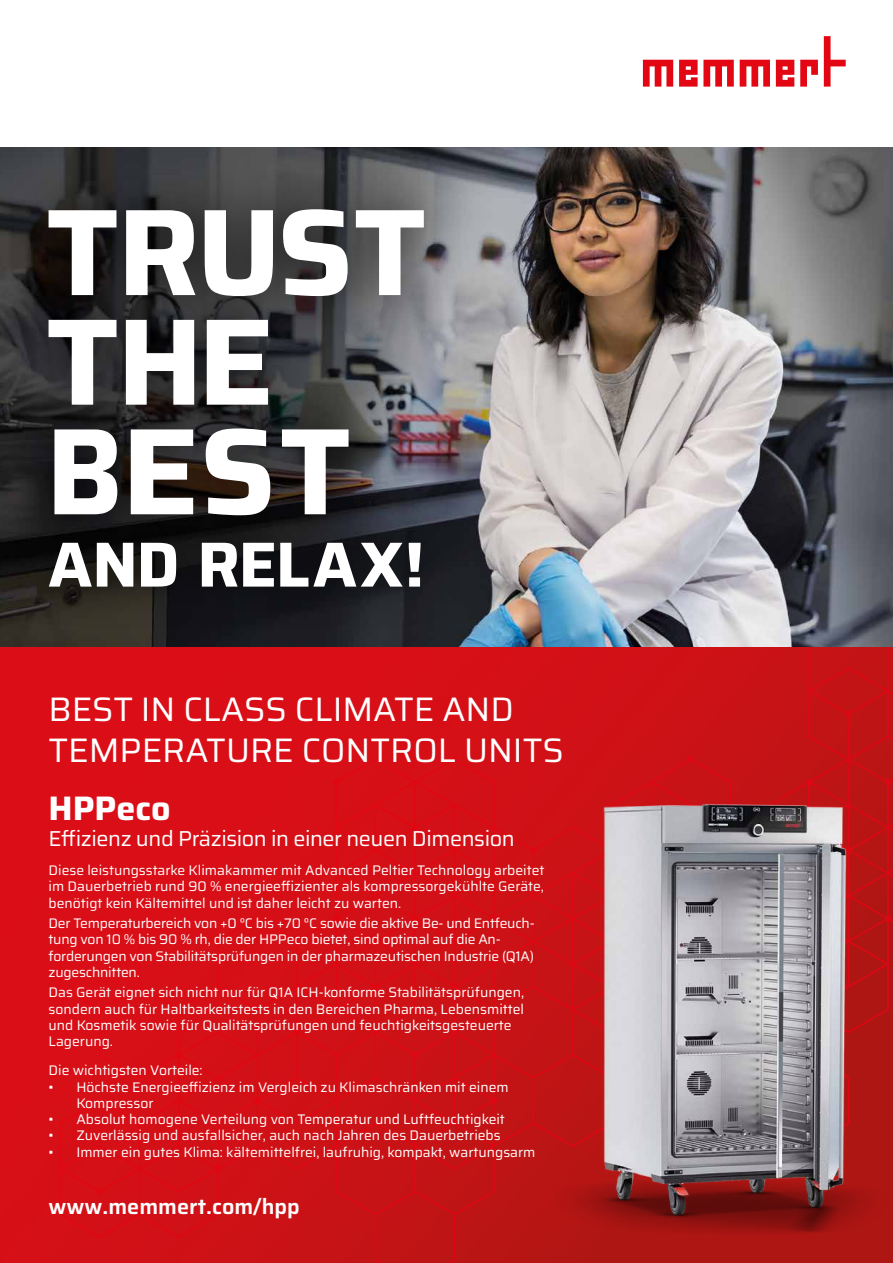
<style>
.page{position:relative;width:893px;height:1263px;background:#fff}
.page>*{position:absolute;margin:0;border:0;box-sizing:border-box;transform-origin:0 0}
.t1{font:34.05px/40.8px "Saira";color:#fff}
.t2{font:700 34.05px "Saira";color:#fff}
.t3{font:21.6px "Saira";letter-spacing:-.02em;color:#fff}
.t4{font:600 21.6px "Saira";color:#fff}
.t5{font:13.95px/16.2px "Saira";color:#fff}
</style>
<div class="page">
<hr style="left:892px;top:0;width:1px;height:95px;background:#375ea9">
<img style="left:0;top:148px;width:893px;height:499px">
<svg style="left:643px;top:36px;width:203px;height:51px"></svg>
<div style="left:0;top:647px;width:893px;height:616px;background:#d90e17"></div>
<svg style="left:158px;top:1195px;width:735px;height:68px"></svg>
<svg style="left:215px;top:647px;width:678px;height:548px"></svg>
<img style="left:541px;top:794px;width:352px;height:454px">
<div style="left:6px;top:166px;width:460px;height:465px;background:#000;opacity:.7"></div>
<svg style="left:54px;top:428px;width:295px;height:87px"></svg>
<svg style="left:49px;top:320px;width:219px;height:85px"></svg>
<svg style="left:49px;top:209px;width:375px;height:87px"></svg>
<svg style="left:49px;top:543px;width:372px;height:44px"></svg>
<h1 class="t1" style="left:49px;top:688px;width:517px">BEST IN CLASS CLIMATE AND<br>TEMPERATURE CONTROL UNITS</h1>
<h1 class="t2" style="left:49px;top:780px;width:124px">HPPeco</h1>
<h2 class="t3" style="left:49px;top:820px;width:468px">Effizienz und Präzision in einer neuen Dimension</h2>
<p class="t5" style="left:49px;top:861px;width:497px;text-align:justify">Diese leistungsstarke Klimakammer mit Advanced Peltier Technology arbeitet im Dauerbetrieb rund 90 % energieeffizienter als kompressorgekühlte Geräte, benötigt kein Kältemittel und ist daher leicht zu warten.</p>
<p class="t5" style="left:49px;top:915px;width:488px">Der Temperaturbereich von +0 °C bis +70 °C sowie die aktive Be- und Entfeuch&shy;tung von 10 % bis 90 % rh, die der HPPeco bietet, sind optimal auf die An&shy;forderungen von Stabilitätsprüfungen in der pharmazeutischen Industrie (Q1A) zugeschnitten.</p>
<p class="t5" style="left:49px;top:984px;width:477px">Das Gerät eignet sich nicht nur für Q1A ICH-konforme Stabilitätsprüfungen, sondern auch für Haltbarkeitstests in den Bereichen Pharma, Lebensmittel und Kosmetik sowie für Qualitätsprüfungen und feuchtigkeitsgesteuerte Lagerung.</p>
<p class="t5" style="left:49px;top:1062px;width:156px">Die wichtigsten Vorteile:</p>
<p class="t5" style="left:76px;top:1078px;width:434px;text-indent:-28px">• Höchste Energieeffizienz im Vergleich zu Klimaschränken mit einem<br>Kompressor</p>
<p class="t5" style="left:49px;top:1111px;width:458px">• Absolut homogene Verteilung von Temperatur und Luftfeuchtigkeit</p>
<p class="t5" style="left:49px;top:1127px;width:454px">• Zuverlässig und ausfallsicher, auch nach Jahren des Dauerbetriebs</p>
<p class="t5" style="left:49px;top:1143px;width:488px">• Immer ein gutes Klima: kältemittelfrei, laufruhig, kompakt, wartungsarm</p>
<h2 class="t4" style="left:49px;top:1189px;width:253px">www.memmert.com/hpp</h2>
</div>
